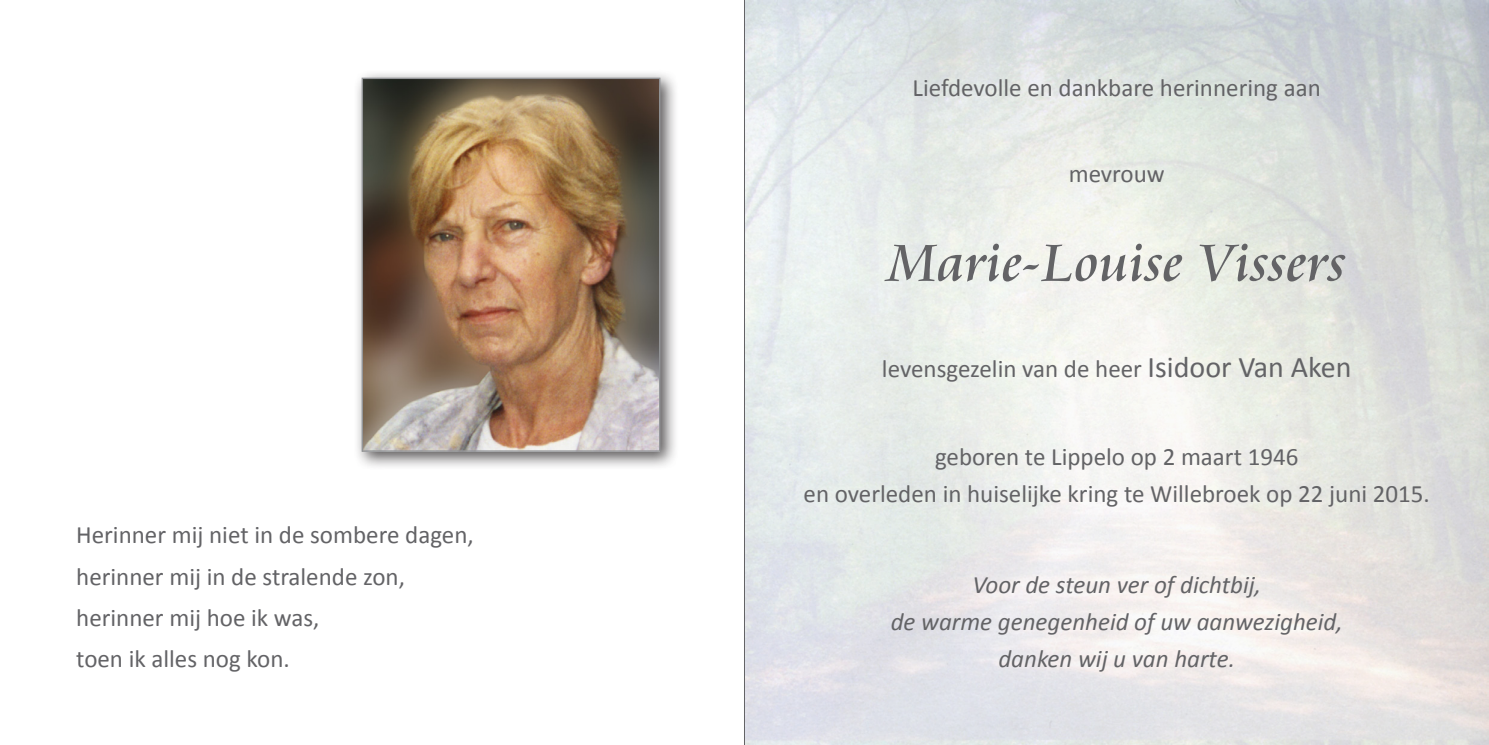
<style>
.page{position:relative;width:1489px;height:745px;background:#fff}
.page>*{position:absolute;margin:0;border:0;box-sizing:border-box;transform-origin:0 0}
.t1{font:57.5px "Cataneo BT";color:#636366}
.t2{font:25px "Calibri";color:#636366}
.t3{font:italic 25px "Calibri";color:#636366}
.s1{font-size:30px}
</style>
<div class="page">
<hr style="left:744px;top:0;width:1px;height:744px;background:#636366">
<div style="left:353px;top:69px;width:325px;height:401px;background:#231f20;opacity:.75"></div>
<img style="left:363px;top:80px;width:295px;height:369px">
<div style="left:361px;top:78px;width:299px;height:373px;border:1px solid #939598"></div>
<p class="t2" style="left:76px;top:519px;width:399px">Herinner mij niet in de sombere dagen,</p>
<p class="t2" style="left:76px;top:560px;width:330px">herinner mij in de stralende zon,</p>
<p class="t2" style="left:76px;top:601px;width:245px">herinner mij hoe ik was,</p>
<p class="t2" style="left:76px;top:642px;width:215px">toen ik alles nog kon.</p>
<p class="t2" style="left:912px;top:72px;width:409px">Liefdevolle en dankbare herinnering aan</p>
<p class="t2" style="left:1068px;top:158px;width:98px">mevrouw</p>
<p class="t1" style="left:887px;top:227px;width:460px">Marie-Louise Vissers</p>
<p class="t2" style="left:881px;top:352px;width:471px">levensgezelin van de heer <span class="s1">Isidoor Van Aken</span></p>
<p class="t2" style="left:934px;top:441px;width:365px">geboren te Lippelo op 2 maart 1946</p>
<p class="t2" style="left:803px;top:477px;width:628px">en overleden in huiselijke kring te Willebroek op 22 juni 2015.</p>
<p class="t3" style="left:972px;top:567px;width:290px">Voor de steun ver of dichtbij,</p>
<p class="t3" style="left:890px;top:604px;width:453px">de warme genegenheid of uw aanwezigheid,</p>
<p class="t3" style="left:998px;top:641px;width:238px">danken wij u van harte.</p>
</div>
